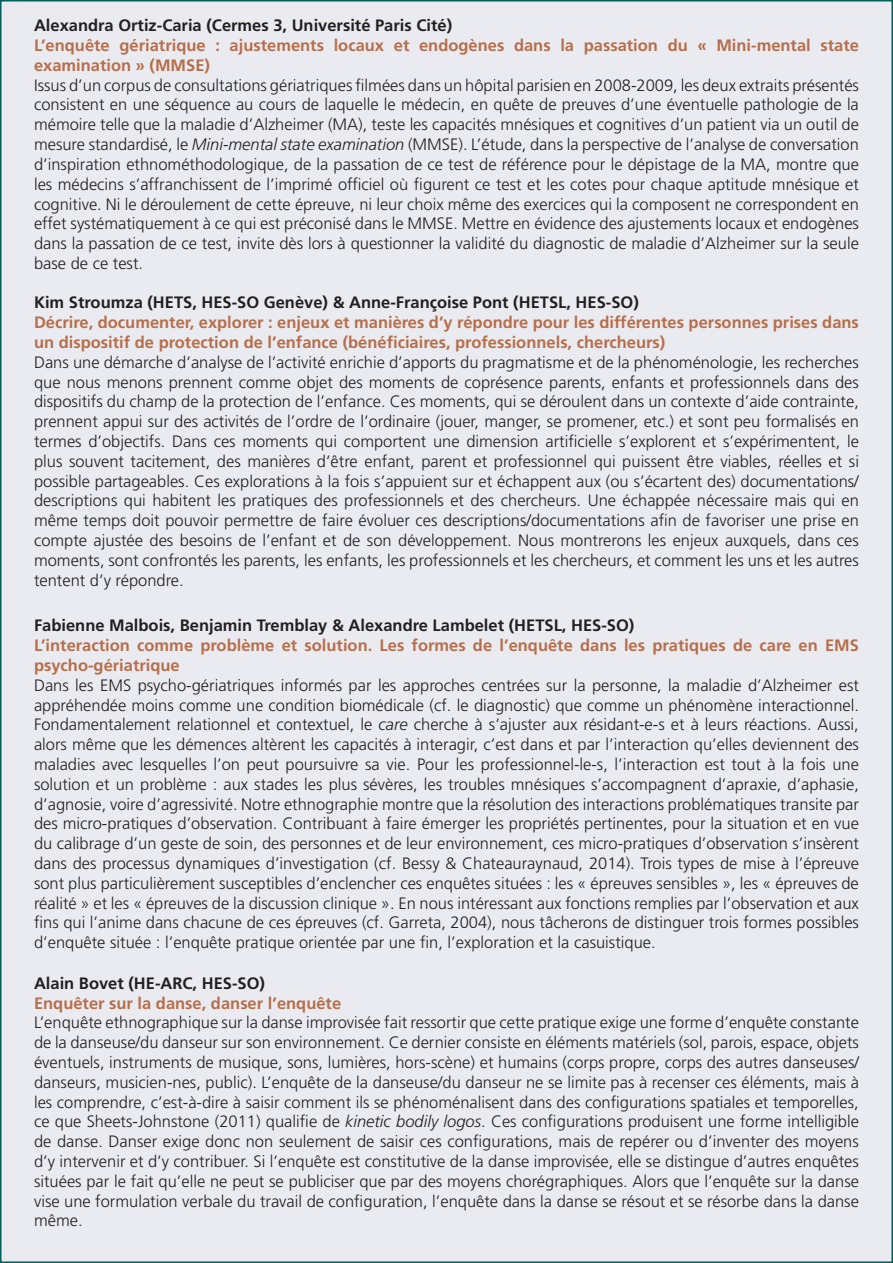
<style>
.page{position:relative;width:893px;height:1263px;background:#fff}
.page>*{position:absolute;margin:0;border:0;box-sizing:border-box;transform-origin:0 0}
.t1{font:300 16.5px/19.8px "Frutiger LT Std";color:#231f20;text-align:justify}
.t2{font:700 16.5px/19.8px "Frutiger LT Std";color:#b76e4a}
.t3{font:700 16.5px "Frutiger LT Std";color:#231f20}
.s1{font-style:italic}
</style>
<div class="page">
<div style="left:0;top:0;width:893px;height:1263px;background:#eaebf1;border:2px solid #00615b"></div>
<p class="t3" style="left:34px;top:16px;width:420px">Alexandra Ortiz-Caria (Cermes 3, Université Paris Cité)</p>
<p class="t2" style="left:34px;top:36px;width:826px">L’enquête gériatrique : ajustements locaux et endogènes dans la passation du « Mini-mental state examination » (MMSE)</p>
<p class="t1" style="left:34px;top:75px;width:826px">Issus d’un corpus de consultations gériatriques filmées dans un hôpital parisien en 2008-2009, les deux extraits présentés consistent en une séquence au cours de laquelle le médecin, en quête de preuves d’une éventuelle pathologie de la mémoire telle que la maladie d’Alzheimer (MA), teste les capacités mnésiques et cognitives d’un patient via un outil de mesure standardisé, le <span class="s1">Mini-mental state examination</span> (MMSE). L’étude, dans la perspective de l’analyse de conversation d’inspiration ethnométhodologique, de la passation de ce test de référence pour le dépistage de la MA, montre que les médecins s’affranchissent de l’imprimé officiel où figurent ce test et les cotes pour chaque aptitude mnésique et cognitive. Ni le déroulement de cette épreuve, ni leur choix même des exercices qui la composent ne correspondent en effet systématiquement à ce qui est préconisé dans le MMSE. Mettre en évidence des ajustements locaux et endogènes dans la passation de ce test, invite dès lors à questionner la validité du diagnostic de maladie d’Alzheimer sur la seule base de ce test.</p>
<p class="t3" style="left:34px;top:293px;width:606px">Kim Stroumza (HETS, HES-SO Genève) &amp; Anne-Françoise Pont (HETSL, HES-SO)</p>
<p class="t2" style="left:34px;top:313px;width:826px">Décrire, documenter, explorer : enjeux et manières d’y répondre pour les différentes personnes prises dans un dispositif de protection de l’enfance (bénéficiaires, professionnels, chercheurs)</p>
<p class="t1" style="left:34px;top:352px;width:826px">Dans une démarche d’analyse de l’activité enrichie d’apports du pragmatisme et de la phénoménologie, les recherches que nous menons prennent comme objet des moments de coprésence parents, enfants et professionnels dans des dispositifs du champ de la protection de l’enfance. Ces moments, qui se déroulent dans un contexte d’aide contrainte, prennent appui sur des activités de l’ordre de l’ordinaire (jouer, manger, se promener, etc.) et sont peu formalisés en termes d’objectifs. Dans ces moments qui comportent une dimension artificielle s’explorent et s’expérimentent, le plus souvent tacitement, des manières d’être enfant, parent et professionnel qui puissent être viables, réelles et si possible partageables. Ces explorations à la fois s’appuient sur et échappent aux (ou s’écartent des) documentations/ descriptions qui habitent les pratiques des professionnels et des chercheurs. Une échappée nécessaire mais qui en même temps doit pouvoir permettre de faire évoluer ces descriptions/documentations afin de favoriser une prise en compte ajustée des besoins de l’enfant et de son développement. Nous montrerons les enjeux auxquels, dans ces moments, sont confrontés les parents, les enfants, les professionnels et les chercheurs, et comment les uns et les autres tentent d’y répondre.</p>
<p class="t3" style="left:34px;top:616px;width:602px">Fabienne Malbois, Benjamin Tremblay &amp; Alexandre Lambelet (HETSL, HES-SO)</p>
<p class="t2" style="left:34px;top:636px;width:826px">L’interaction comme problème et solution. Les formes de l’enquête dans les pratiques de care en EMS psycho-gériatrique</p>
<p class="t1" style="left:34px;top:675px;width:826px">Dans les EMS psycho-gériatriques informés par les approches centrées sur la personne, la maladie d’Alzheimer est appréhendée moins comme une condition biomédicale (cf. le diagnostic) que comme un phénomène interactionnel.<br>Fondamentalement relationnel et contextuel, le <span class="s1">care</span> cherche à s’ajuster aux résidant-e-s et à leurs réactions. Aussi, alors même que les démences altèrent les capacités à interagir, c’est dans et par l’interaction qu’elles deviennent des maladies avec lesquelles l’on peut poursuivre sa vie. Pour les professionnel-le-s, l’interaction est tout à la fois une solution et un problème : aux stades les plus sévères, les troubles mnésiques s’accompagnent d’apraxie, d’aphasie, d’agnosie, voire d’agressivité. Notre ethnographie montre que la résolution des interactions problématiques transite par des micro-pratiques d’observation. Contribuant à faire émerger les propriétés pertinentes, pour la situation et en vue du calibrage d’un geste de soin, des personnes et de leur environnement, ces micro-pratiques d’observation s’insèrent dans des processus dynamiques d’investigation (cf. Bessy &amp; Chateauraynaud, 2014). Trois types de mise à l’épreuve sont plus particulièrement susceptibles d’enclencher ces enquêtes situées : les « épreuves sensibles », les « épreuves de réalité » et les « épreuves de la discussion clinique ». En nous intéressant aux fonctions remplies par l’observation et aux fins qui l’anime dans chacune de ces épreuves (cf. Garreta, 2004), nous tâcherons de distinguer trois formes possibles d’enquête située : l’enquête pratique orientée par une fin, l’exploration et la casuistique.</p>
<p class="t3" style="left:34px;top:973px;width:233px">Alain Bovet (HE-ARC, HES-SO)</p>
<p class="t2" style="left:34px;top:993px;width:309px">Enquêter sur la danse, danser l’enquête</p>
<p class="t1" style="left:34px;top:1013px;width:826px">L’enquête ethnographique sur la danse improvisée fait ressortir que cette pratique exige une forme d’enquête constante de la danseuse/du danseur sur son environnement. Ce dernier consiste en éléments matériels (sol, parois, espace, objets éventuels, instruments de musique, sons, lumières, hors-scène) et humains (corps propre, corps des autres danseuses/ danseurs, musicien-nes, public). L’enquête de la danseuse/du danseur ne se limite pas à recenser ces éléments, mais à les comprendre, c’est-à-dire à saisir comment ils se phénoménalisent dans des configurations spatiales et temporelles, ce que Sheets-Johnstone (2011) qualifie de <span class="s1">kinetic bodily logos</span>. Ces configurations produisent une forme intelligible de danse. Danser exige donc non seulement de saisir ces configurations, mais de repérer ou d’inventer des moyens d’y intervenir et d’y contribuer. Si l’enquête est constitutive de la danse improvisée, elle se distingue d’autres enquêtes situées par le fait qu’elle ne peut se publiciser que par des moyens chorégraphiques. Alors que l’enquête sur la danse vise une formulation verbale du travail de configuration, l’enquête dans la danse se résout et se résorbe dans la danse même.</p>
</div>
